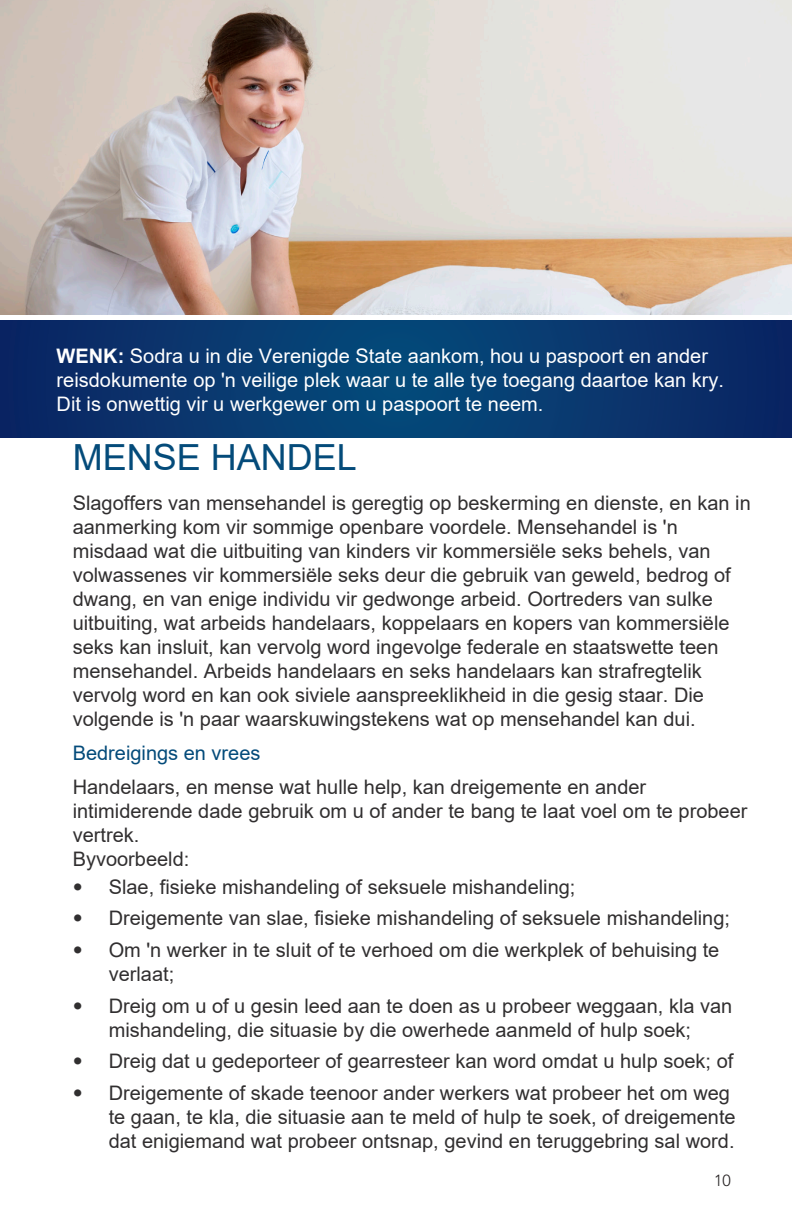
<style>
.page{position:relative;width:792px;height:1224px;background:#fff}
.page>*{position:absolute;margin:0;border:0;box-sizing:border-box;transform-origin:0 0}
.t1{font:36px "Arial";color:#044b7a}
.t2{font:20px/24px "Arial";color:#312f30}
.t3{font:20px/24px "Arial";color:#fff}
.t4{font:300 16px "Avenir";color:#231f20}
.s1{font-weight:700}
.s2{color:#044b7a}
.s3{font-family:"Avenir";font-weight:300}
</style>
<div class="page">
<svg style="left:0;top:321px;width:792px;height:117px;background:#08366e"></svg>
<img style="left:0;top:0;width:792px;height:314px">
<p class="t3" style="left:57px;top:344px;width:669px"><span class="s1">WENK:</span> Sodra u in die Verenigde State aankom, hou u paspoort en ander reisdokumente op 'n veilige plek waar u te alle tye toegang daartoe kan kry.<br>Dit is onwettig vir u werkgewer om u paspoort te neem.</p>
<p class="t1" style="left:73px;top:433px;width:286px">MENSE HANDEL</p>
<p class="t2" style="left:73px;top:491px;width:680px">Slagoffers van mensehandel is geregtig op beskerming en dienste, en kan in aanmerking kom vir sommige openbare voordele. Mensehandel is 'n misdaad wat die uitbuiting van kinders vir kommersiële seks behels, van volwassenes vir kommersiële seks deur die gebruik van geweld, bedrog of dwang, en van enige individu vir gedwonge arbeid. Oortreders van sulke uitbuiting, wat arbeids handelaars, koppelaars en kopers van kommersiële seks kan insluit, kan vervolg word ingevolge federale en staatswette teen mensehandel. Arbeids handelaars en seks handelaars kan strafregtelik vervolg word en kan ook siviele aanspreeklikheid in die gesig staar. Die volgende is 'n paar waarskuwingstekens wat op mensehandel kan dui.</p>
<p class="t2" style="left:73px;top:736px;width:575px;line-height:34px"><span class="s2">Bedreigings en vrees<br></span>Handelaars, en mense wat hulle help, kan dreigemente en ander</p>
<p class="t2" style="left:73px;top:799px;width:676px">intimiderende dade gebruik om u of ander te bang te laat voel om te probeer vertrek.<br>Byvoorbeeld:</p>
<p class="t2" style="left:73px;top:875px;width:504px"><span class="s3">•</span> Slae, fisieke mishandeling of seksuele mishandeling;</p>
<p class="t2" style="left:73px;top:906px;width:659px"><span class="s3">•</span> Dreigemente van slae, fisieke mishandeling of seksuele mishandeling;</p>
<p class="t2" style="left:109px;top:938px;width:612px;text-indent:-36px"><span class="s3">•</span> Om 'n werker in te sluit of te verhoed om die werkplek of behuising te verlaat;</p>
<p class="t2" style="left:73px;top:993px;width:661px;text-align:center"><span class="s3">•</span> Dreig om u of u gesin leed aan te doen as u probeer weggaan, kla van mishandeling, die situasie by die owerhede aanmeld of hulp soek;</p>
<p class="t2" style="left:73px;top:1049px;width:662px"><span class="s3">•</span> Dreig dat u gedeporteer of gearresteer kan word omdat u hulp soek; of</p>
<p class="t2" style="left:109px;top:1081px;width:629px;text-indent:-36px"><span class="s3">•</span> Dreigemente of skade teenoor ander werkers wat probeer het om weg te gaan, te kla, die situasie aan te meld of hulp te soek, of dreigemente dat enigiemand wat probeer ontsnap, gevind en teruggebring sal word.</p>
<p class="t4" style="left:714px;top:1171px;width:18px">10</p>
</div>
